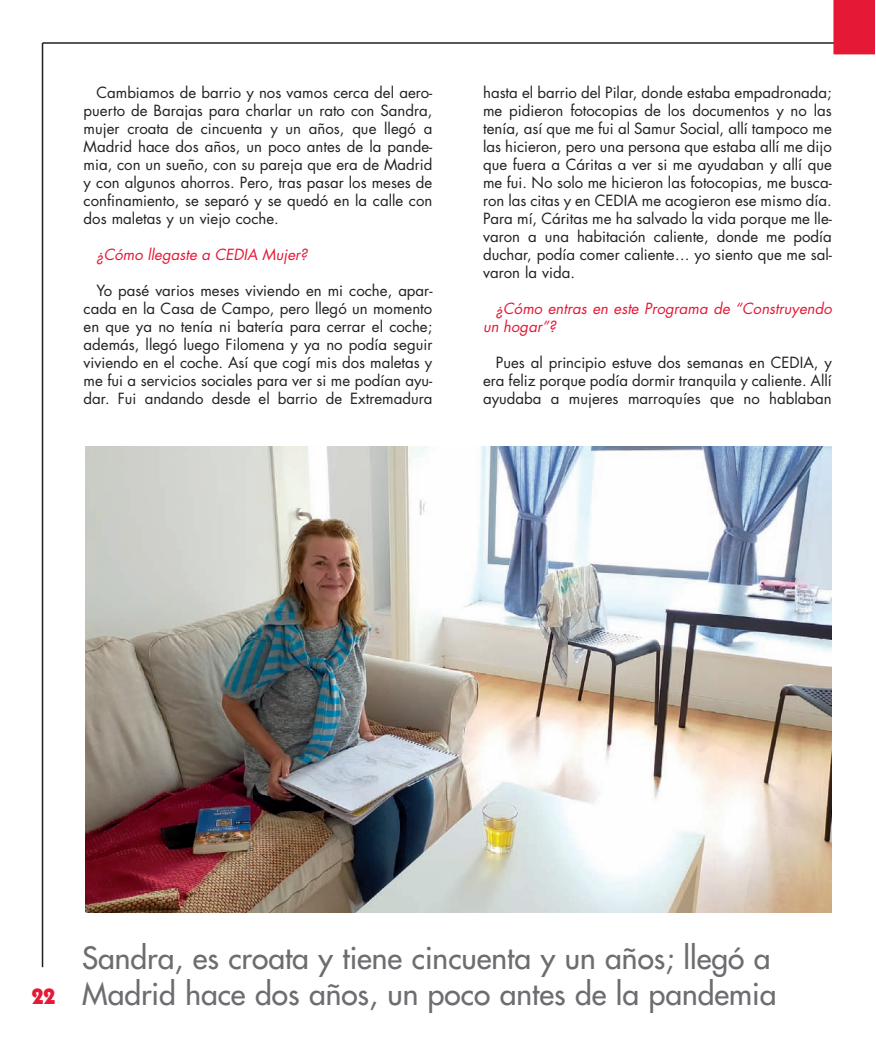
<style>
.page{position:relative;width:876px;height:1046px;background:#fff}
.page>*{position:absolute;margin:0;border:0;box-sizing:border-box;transform-origin:0 0}
.t1{font:500 30px/36px "Futura Std";color:#6c6d70}
.t2{font:900 22.5px "Kabel";color:#e51836}
.t3{font:15px/18px "Futura Std";color:#231f20;text-align:justify}
.t4{font:italic 15px/18px "Futura Std";color:#e51836}
</style>
<div class="page">
<hr style="left:43px;top:42px;width:831px;height:2px;background:#231f20">
<hr style="left:42px;top:43px;width:1px;height:924px;background:#231f20">
<div style="left:833px;top:0;width:41px;height:54px;background:#e51836"></div>
<img style="left:85px;top:446px;width:747px;height:467px">
<p class="t3" style="left:84px;top:85px;width:350px;text-indent:13px">Cambiamos de barrio y nos vamos cerca del aero&shy;puerto de Barajas para charlar un rato con Sandra, mujer croata de cincuenta y un años, que llegó a Madrid hace dos años, un poco antes de la pande&shy;mia, con un sueño, con su pareja que era de Madrid y con algunos ahorros. Pero, tras pasar los meses de confinamiento, se separó y se quedó en la calle con dos maletas y un viejo coche.</p>
<p class="t4" style="left:96px;top:247px;width:213px">¿Cómo llegaste a CEDIA Mujer?</p>
<p class="t3" style="left:84px;top:283px;width:350px;text-indent:13px">Yo pasé varios meses viviendo en mi coche, apar&shy;cada en la Casa de Campo, pero llegó un momento en que ya no tenía ni batería para cerrar el coche; además, llegó luego Filomena y ya no podía seguir viviendo en el coche. Así que cogí mis dos maletas y me fui a servicios sociales para ver si me podían ayu&shy;dar. Fui andando desde el barrio de Extremadura</p>
<p class="t3" style="left:483px;top:85px;width:350px">hasta el barrio del Pilar, donde estaba empadronada; me pidieron fotocopias de los documentos y no las tenía, así que me fui al Samur Social, allí tampoco me las hicieron, pero una persona que estaba allí me dijo que fuera a Cáritas a ver si me ayudaban y allí que me fui. No solo me hicieron las fotocopias, me busca&shy;ron las citas y en CEDIA me acogieron ese mismo día.<br>Para mí, Cáritas me ha salvado la vida porque me lle&shy;varon a una habitación caliente, donde me podía duchar, podía comer caliente… yo siento que me sal&shy;varon la vida.</p>
<p class="t4" style="left:483px;top:301px;width:350px;text-indent:13px">¿Cómo entras en este Programa de “Construyendo un hogar”?</p>
<p class="t3" style="left:483px;top:355px;width:350px;text-indent:13px">Pues al principio estuve dos semanas en CEDIA, y era feliz porque podía dormir tranquila y caliente. Allí ayudaba a mujeres marroquíes que no hablaban</p>
<h2 class="t2" style="left:32px;top:988px;width:25px">22</h2>
<h1 class="t1" style="left:82px;top:942px;width:696px">Sandra, es croata y tiene cincuenta y un años; llegó a<br>Madrid hace dos años, un poco antes de la pandemia</h1>
</div>
